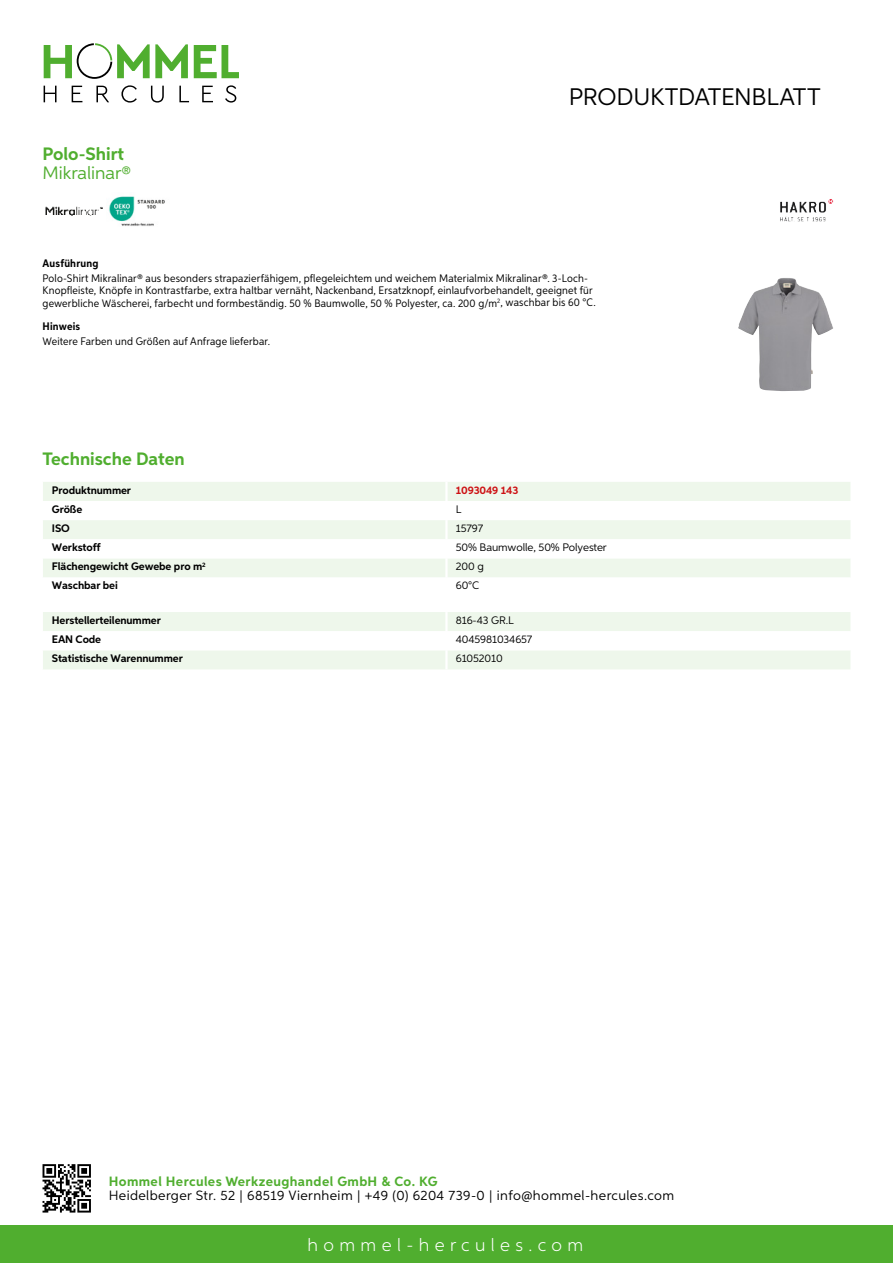
<style>
.page{position:relative;width:893px;height:1263px;background:#fff}
.page>*{position:absolute;margin:0;border:0;box-sizing:border-box;transform-origin:0 0}
.t1{font:24px "Aspira";letter-spacing:-.01em;color:#000}
.t2{font:700 18px "Aspira";color:#50ae2f}
.t3{font:300 18px "Aspira";letter-spacing:.3em;color:#fff}
.t4{font:18px "Aspira";color:#50ae2f}
.t5{font:13.5px "Aspira";letter-spacing:.03em;color:#000}
.t6{font:700 13.5px "Aspira";letter-spacing:.03em;color:#50ae2f}
.t7{font:10.95px/12px "Aspira Nar";letter-spacing:.015em;color:#000}
.t8{font:700 10.95px "Aspira";letter-spacing:-.01em;color:#000}
.t9{font:10.95px "Aspira";letter-spacing:-.01em;color:#000}
.t10{font:700 10.95px "Aspira Nar";letter-spacing:.02em;color:#000}
.t11{font:700 10.95px "Aspira";letter-spacing:-.01em;color:#cd1013}
</style>
<div class="page">
<div style="left:0;top:1226px;width:893px;height:37px;background:#50ae2f"></div>
<svg style="left:43px;top:1164px;width:48px;height:48px"></svg>
<svg style="left:194px;top:45px;width:45px;height:33px"></svg>
<svg style="left:44px;top:43px;width:144px;height:36px"></svg>
<svg style="left:44px;top:86px;width:13px;height:16px"></svg>
<svg style="left:72px;top:86px;width:10px;height:16px"></svg>
<svg style="left:96px;top:86px;width:13px;height:16px"></svg>
<svg style="left:121px;top:85px;width:16px;height:18px"></svg>
<svg style="left:151px;top:86px;width:13px;height:17px"></svg>
<svg style="left:179px;top:86px;width:10px;height:16px"></svg>
<svg style="left:202px;top:86px;width:11px;height:16px"></svg>
<svg style="left:225px;top:85px;width:11px;height:18px"></svg>
<div style="left:43px;top:482px;width:807px;height:19px;background:#eef7eb"></div>
<svg style="left:43px;top:520px;width:807px;height:57px;fill:#eef7eb"></svg>
<hr style="left:445px;top:482px;width:3px;height:19px;background:#fff">
<hr style="left:445px;top:520px;width:3px;height:19px;background:#fff">
<hr style="left:445px;top:539px;width:3px;height:19px;background:#fff">
<hr style="left:445px;top:558px;width:3px;height:19px;background:#fff">
<svg style="left:43px;top:612px;width:807px;height:57px"></svg>
<hr style="left:445px;top:650px;width:3px;height:19px;background:#fff">
<img style="left:45px;top:206px;width:58px;height:10px">
<img style="left:109px;top:196px;width:56px;height:30px">
<img style="left:738px;top:278px;width:95px;height:113px">
<img style="left:780px;top:199px;width:54px;height:23px">
<h2 class="t2" style="left:43px;top:142px;width:83px">Polo-Shirt</h2>
<h2 class="t4" style="left:43px;top:162px;width:90px">Mikralinar®</h2>
<h1 class="t1" style="left:569px;top:82px;width:253px">Produktdatenblatt</h1>
<p class="t10" style="left:43px;top:257px;width:58px">Ausführung</p>
<p class="t7" style="left:43px;top:273px;width:555px">Polo-Shirt Mikralinar® aus besonders strapazierfähigem, pflegeleichtem und weichem Materialmix Mikralinar®. 3-Loch-<br>Knopfleiste, Knöpfe in Kontrastfarbe, extra haltbar vernäht, Nackenband, Ersatzknopf, einlaufvorbehandelt, geeignet für gewerbliche Wäscherei, farbecht und formbeständig. 50 % Baumwolle, 50 % Polyester, ca. 200 g/m<sup>2</sup>, waschbar bis 60 °C.</p>
<p class="t10" style="left:43px;top:319px;width:39px">Hinweis</p>
<p class="t7" style="left:43px;top:335px;width:229px">Weitere Farben und Größen auf Anfrage lieferbar.</p>
<h2 class="t2" style="left:43px;top:448px;width:144px">Technische Daten</h2>
<p class="t8" style="left:52px;top:483px;width:81px">Produktnummer</p>
<p class="t11" style="left:456px;top:483px;width:64px">1093049 143</p>
<p class="t8" style="left:52px;top:502px;width:32px">Größe</p>
<p class="t9" style="left:456px;top:502px;width:6px">L</p>
<p class="t8" style="left:52px;top:521px;width:19px">ISO</p>
<p class="t9" style="left:456px;top:522px;width:29px">15797</p>
<p class="t8" style="left:52px;top:541px;width:50px">Werkstoff</p>
<p class="t9" style="left:456px;top:541px;width:152px">50% Baumwolle, 50% Polyester</p>
<p class="t8" style="left:52px;top:560px;width:155px">Flächengewicht Gewebe pro m<sup>2</sup></p>
<p class="t9" style="left:456px;top:560px;width:30px">200 g</p>
<p class="t8" style="left:52px;top:579px;width:68px">Waschbar bei</p>
<p class="t9" style="left:456px;top:579px;width:25px">60°C</p>
<p class="t8" style="left:52px;top:613px;width:111px">Herstellerteilenummer</p>
<p class="t9" style="left:456px;top:613px;width:58px">816-43 GR.L</p>
<p class="t8" style="left:52px;top:633px;width:51px">EAN Code</p>
<p class="t9" style="left:456px;top:633px;width:78px">4045981034657</p>
<p class="t8" style="left:52px;top:652px;width:132px">Statistische Warennummer</p>
<p class="t9" style="left:456px;top:652px;width:48px">61052010</p>
<p class="t6" style="left:109px;top:1172px;width:330px">Hommel Hercules Werkzeughandel GmbH &amp; Co. KG</p>
<p class="t5" style="left:109px;top:1187px;width:567px">Heidelberger Str. 52 | 68519 Viernheim | +49 (0) 6204 739-0 | info@hommel-hercules.com</p>
<h2 class="t3" style="left:307px;top:1234px;width:277px">hommel-hercules.com</h2>
</div>
